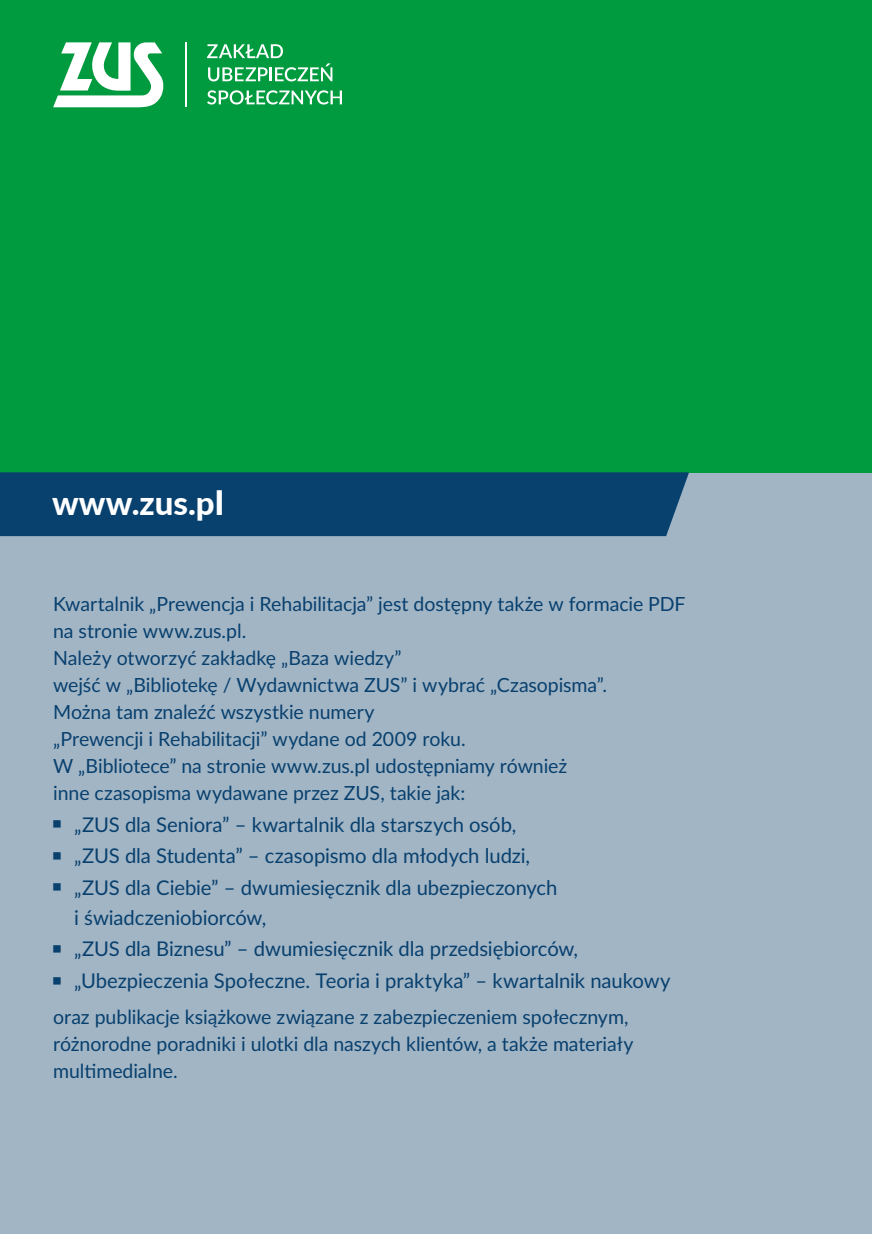
<style>
.page{position:relative;width:872px;height:1234px;background:#fff}
.page>*{position:absolute;margin:0;border:0;box-sizing:border-box;transform-origin:0 0}
.t1{font:800 33px "Lato";color:#fff}
.t2{font:20.25px "Lato";letter-spacing:-.005em;color:#08406e}
.t3{font:19.5px/27px "Lato";letter-spacing:-.005em;color:#08406e}
.s1{font-weight:900}
</style>
<div class="page">
<div style="left:0;top:472px;width:872px;height:761px;background:#a2b5c5"></div>
<div style="left:0;top:0;width:872px;height:472px;background:#009b3e"></div>
<div style="left:0;top:472px;width:689px;height:64px;background:#08406e"></div>
<svg style="left:207px;top:44px;width:125px;height:37px"></svg>
<svg style="left:207px;top:90px;width:135px;height:14px"></svg>
<svg style="left:53px;top:42px;width:111px;height:65px"></svg>
<hr style="left:185px;top:42px;width:1px;height:65px;background:#fff">
<h1 class="t1" style="left:52px;top:478px;width:173px">www.zus.p<span class="s1">l</span></h1>
<p class="t3" style="left:53px;top:589px;width:634px">Kwartalnik „Prewencja i Rehabilitacja” jest dostępny także w formacie PDF na stronie www.zus.pl.<br>Należy otworzyć zakładkę „Baza wiedzy”<br>wejść w „Bibliotekę / Wydawnictwa ZUS” i wybrać „Czasopisma”.<br>Można tam znaleźć wszystkie numery<br>„Prewencji i Rehabilitacji” wydane od 2009 roku.<br>W „Bibliotece” na stronie www.zus.pl udostępniamy również<br>inne czasopisma wydawane przez ZUS, takie jak:</p>
<p class="t2" style="left:53px;top:809px;width:465px"><sup>t</sup> „ZUS dla Seniora” – kwartalnik dla starszych osób,</p>
<p class="t2" style="left:53px;top:841px;width:478px"><sup>t</sup> „ZUS dla Studenta” – czasopismo dla młodych ludzi,</p>
<p class="t2" style="left:53px;top:872px;width:506px"><sup>t</sup> „ZUS dla Ciebie” – dwumiesięcznik dla ubezpieczonych</p>
<p class="t2" style="left:74px;top:902px;width:194px">i świadczeniobiorców,</p>
<p class="t2" style="left:53px;top:934px;width:526px"><sup>t</sup> „ZUS dla Biznesu” – dwumiesięcznik dla przedsiębiorców,</p>
<p class="t2" style="left:53px;top:965px;width:619px"><sup>t</sup> „Ubezpieczenia Społeczne. Teoria i praktyka” – kwartalnik naukowy</p>
<p class="t3" style="left:53px;top:1002px;width:582px">oraz publikacje książkowe związane z zabezpieczeniem społecznym, różnorodne poradniki i ulotki dla naszych klientów, a także materiały multimedialne.</p>
</div>
